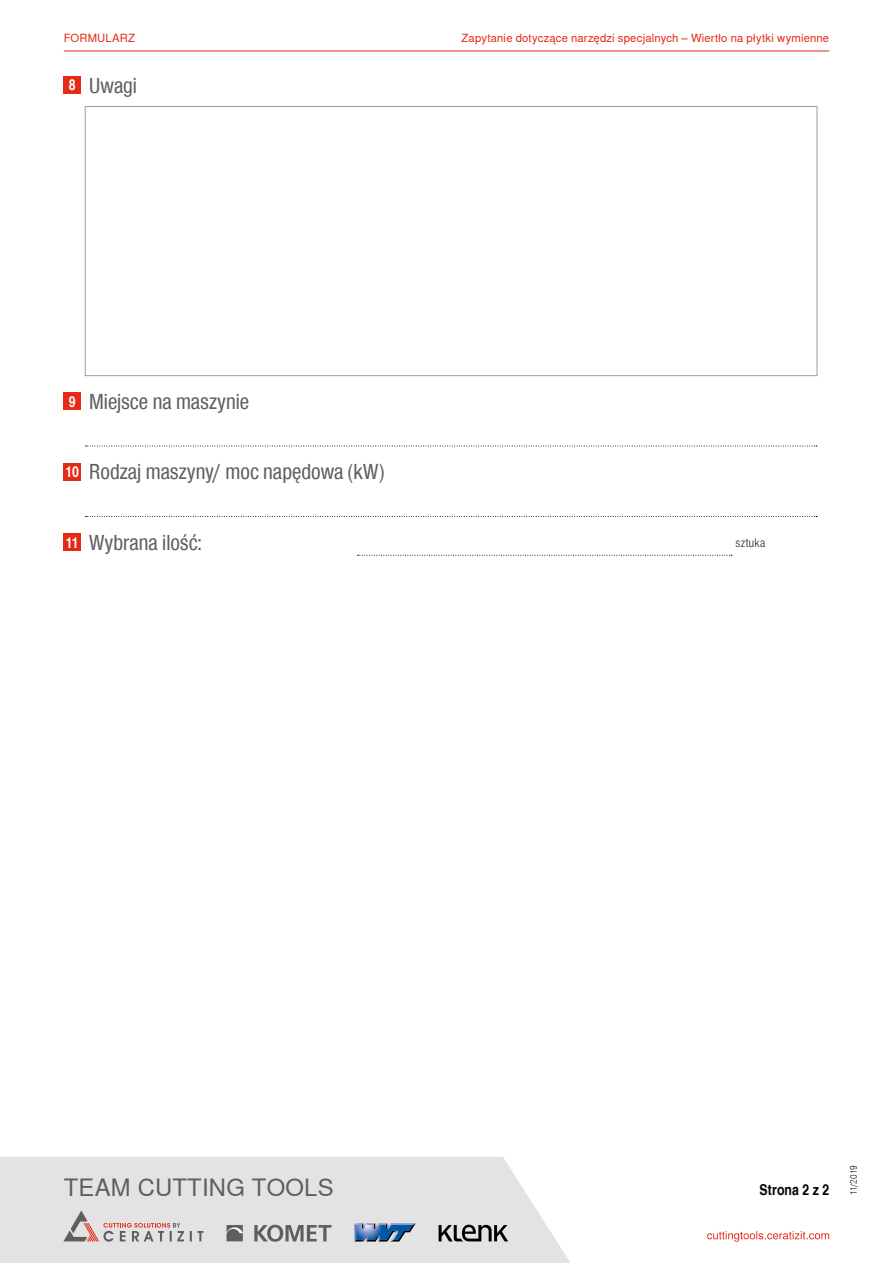
<style>
.page{position:relative;width:893px;height:1263px;background:#fff}
.page>*{position:absolute;margin:0;border:0;box-sizing:border-box;transform-origin:0 0}
.t1{font:23.85px "Nimbus Sans WNT Global";letter-spacing:.01em;color:#5f5e5e}
.t2{font:21px "Nimbus Sans WNT Global Cond";color:#5f5e5e}
.t3{font:700 15px "Nimbus Sans WNT Global Cond";letter-spacing:.01em;color:#000}
.t4{font:300 12px "Nimbus Sans WNT Cond";letter-spacing:.02em;color:#000}
.t5{font:11.25px "Nimbus Sans WNT Global";letter-spacing:.015em;color:#e52713}
.t6{font:300 9px "Nimbus Sans WNT Global Cond";letter-spacing:-.01em;color:#000}
.s1{font-weight:700;font-size:15px;color:#fff}
</style>
<div class="page">
<hr style="left:64px;top:51px;width:765px;height:1px;background:#e52713">
<svg style="left:0;top:1157px;width:570px;height:106px;background:#e4e4e4"></svg>
<svg style="left:63px;top:1210px;width:140px;height:31px;background:#d2c8c8"></svg>
<svg style="left:254px;top:1225px;width:77px;height:17px"></svg>
<svg style="left:226px;top:1225px;width:17px;height:16px"></svg>
<svg style="left:439px;top:1225px;width:69px;height:16px"></svg>
<svg style="left:354px;top:1223px;width:62px;height:18px"></svg>
<svg style="left:707px;top:1231px;width:122px;height:11px"></svg>
<div style="left:64px;top:77px;width:17px;height:17px;background:#e52b16"></div>
<svg style="left:358px;top:555px;width:374px;height:1px"></svg>
<div style="left:64px;top:534px;width:17px;height:17px;background:#e52b16"></div>
<div style="left:64px;top:463px;width:17px;height:17px;background:#e52b16"></div>
<svg style="left:85px;top:516px;width:732px;height:1px"></svg>
<div style="left:64px;top:393px;width:17px;height:17px;background:#e52b16"></div>
<svg style="left:85px;top:446px;width:732px;height:1px"></svg>
<div style="left:85px;top:106px;width:732px;height:270px;border:1px solid #9d9d9c"></div>
<p class="t5" style="left:64px;top:32px;width:73px">FORMULARZ</p>
<p class="t2" style="left:69px;top:73px;width:70px"><span class="s1">8</span> Uwagi</p>
<p class="t5" style="left:461px;top:32px;width:369px">Zapytanie dotyczące narzędzi specjalnych – Wiertło na płytki wymienne</p>
<p class="t2" style="left:69px;top:389px;width:182px"><span class="s1">9</span> Miejsce na maszynie</p>
<p class="t2" style="left:66px;top:460px;width:320px"><span class="s1">10</span> Rodzaj maszyny/ moc napędowa (kW)</p>
<p class="t2" style="left:66px;top:530px;width:138px"><span class="s1">11</span> Wybrana ilość:</p>
<p class="t4" style="left:736px;top:535px;width:31px">sztuka</p>
<p class="t1" style="left:64px;top:1173px;width:271px">TEAM CUTTING TOOLS</p>
<p class="t3" style="left:759px;top:1181px;width:71px">Strona 2 z 2</p>
<p class="t6" style="left:848px;top:1195px;width:32px;rotate:-90deg">11/2019</p>
</div>
